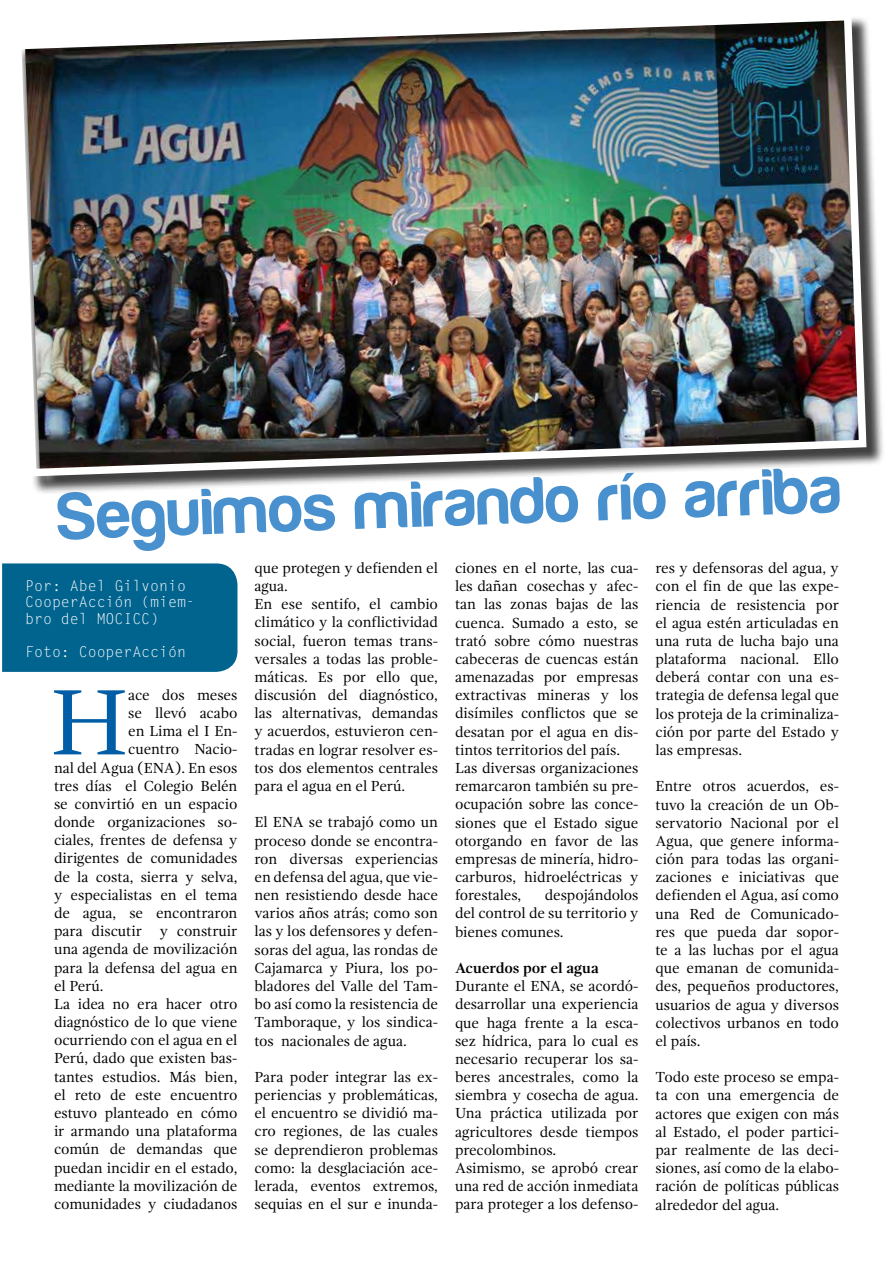
<style>
.page{position:relative;width:893px;height:1263px;background:#fff}
.page>*{position:absolute;margin:0;border:0;box-sizing:border-box;transform-origin:0 0}
.t1{font:95.55px "Gandhi Serif";color:#005ea6}
.t2{font:67.5px "Harabara";color:#4891ce}
.t3{font:15px/18.1px "Gandhi Serif";letter-spacing:-.005em;color:#000;text-align:justify}
.t4{font:15px/16.5px "Letter Gothic Std";letter-spacing:-.005em;color:#fff}
.t5{font:700 15px "Gandhi Serif";letter-spacing:-.01em;color:#000}
</style>
<div class="page">
<div style="left:2px;top:563px;width:235px;height:109px;background:#00648f"></div>
<div style="left:17px;top:16px;width:868px;height:479px;background:#000;opacity:.75"></div>
<img style="left:17px;top:16px;width:853px;height:464px">
<h2 class="t2" style="left:56px;top:482px;width:785px;rotate:-2deg">Seguimos mirando río arriba</h2>
<p class="t4" style="left:25px;top:577px;width:171px">Por: Abel Gilvonio<br>CooperAcción (miem&shy;bro del MOCICC)</p>
<p class="t4" style="left:25px;top:643px;width:162px">Foto: CooperAcción</p>
<p class="t3" style="left:255px;top:559px;width:185px;text-align:left">que protegen y defienden el agua.<br>En ese sentifo, el cambio climático y la conflictividad social, fueron temas trans&shy;versales a todas las proble&shy;máticas. Es por ello que, discusión del diagnóstico, las alternativas, demandas y acuerdos, estuvieron cen&shy;tradas en lograr resolver es&shy;tos dos elementos centrales para el agua en el Perú.</p>
<p class="t3" style="left:255px;top:813px;width:185px">El ENA se trabajó como un proceso donde se encontra&shy;ron diversas experiencias en defensa del agua, que vie&shy;nen resistiendo desde hace varios años atrás; como son las y los defensores y defen&shy;soras del agua, las rondas de Cajamarca y Piura, los po&shy;bladores del Valle del Tam&shy;bo así como la resistencia de Tamboraque, y los sindica&shy;tos nacionales de agua.</p>
<p class="t3" style="left:255px;top:1068px;width:185px">Para poder integrar las ex&shy;periencias y problemáticas, el encuentro se dividió ma&shy;cro regiones, de las cuales se deprendieron problemas como: la desglaciación ace&shy;lerada, eventos extremos, sequias en el sur e inunda-</p>
<p class="t3" style="left:455px;top:559px;width:185px;text-align:left">ciones en el norte, las cua&shy;les dañan cosechas y afec&shy;tan las zonas bajas de las cuenca. Sumado a esto, se trató sobre cómo nuestras cabeceras de cuencas están amenazadas por empresas extractivas mineras y los disímiles conflictos que se desatan por el agua en dis&shy;tintos territorios del país.<br>Las diversas organizaciones remarcaron también su pre&shy;ocupación sobre las conce&shy;siones que el Estado sigue otorgando en favor de las empresas de minería, hidro&shy;carburos, hidroeléctricas y forestales,</p>
<p class="t3" style="left:655px;top:559px;width:185px">res y defensoras del agua, y con el fin de que las expe&shy;riencia de resistencia por el agua estén articuladas en una ruta de lucha bajo una plataforma nacional. Ello deberá contar con una es&shy;trategia de defensa legal que los proteja de la criminaliza&shy;ción por parte del Estado y las empresas.</p>
<p class="t3" style="left:655px;top:777px;width:185px">Entre otros acuerdos, es&shy;tuvo la creación de un Ob&shy;servatorio Nacional por el Agua, que genere informa&shy;ción para todas las organi&shy;zaciones e iniciativas que defienden el Agua, así como una Red de Comunicado&shy;res que pueda dar sopor&shy;te a las luchas por el agua que emanan de comunida&shy;des, pequeños productores, usuarios de agua y diversos colectivos urbanos en todo el país.</p>
<p class="t3" style="left:655px;top:1068px;width:185px">Todo este proceso se empa&shy;ta con una emergencia de actores que exigen con más al Estado, el poder partici&shy;par realmente de las deci&shy;siones, así como de la elabo&shy;ración de políticas públicas alrededor del agua.</p>
<h1 class="t1" style="left:50px;top:668px;width:80px">H</h1>
<p class="t3" style="left:128px;top:686px;width:111px">ace dos meses</p>
<p class="t3" style="left:128px;top:704px;width:111px">se llevó acabo</p>
<p class="t3" style="left:128px;top:722px;width:111px">en Lima el I En-</p>
<p class="t3" style="left:128px;top:740px;width:111px">cuentro Nacio-</p>
<p class="t3" style="left:54px;top:758px;width:185px">nal del Agua (ENA). En esos</p>
<p class="t3" style="left:54px;top:777px;width:185px">tres días el Colegio Belén</p>
<p class="t3" style="left:54px;top:795px;width:185px">se convirtió en un espacio</p>
<p class="t3" style="left:54px;top:813px;width:185px">donde organizaciones so-</p>
<p class="t3" style="left:54px;top:831px;width:185px">ciales, frentes de defensa y</p>
<p class="t3" style="left:54px;top:849px;width:185px">dirigentes de comunidades</p>
<p class="t3" style="left:54px;top:867px;width:185px">de la costa, sierra y selva,</p>
<p class="t3" style="left:54px;top:886px;width:185px">y especialistas en el tema</p>
<p class="t3" style="left:54px;top:904px;width:185px">de agua, se encontraron</p>
<p class="t3" style="left:54px;top:922px;width:185px">para discutir y construir</p>
<p class="t3" style="left:54px;top:940px;width:185px">una agenda de movilización</p>
<p class="t3" style="left:54px;top:958px;width:185px">para la defensa del agua en</p>
<p class="t3" style="left:54px;top:977px;width:51px">el Perú.</p>
<p class="t3" style="left:54px;top:995px;width:185px">La idea no era hacer otro</p>
<p class="t3" style="left:54px;top:1013px;width:185px">diagnóstico de lo que viene</p>
<p class="t3" style="left:54px;top:1031px;width:185px">ocurriendo con el agua en el</p>
<p class="t3" style="left:54px;top:1049px;width:185px">Perú, dado que existen bas-</p>
<p class="t3" style="left:54px;top:1067px;width:185px">tantes estudios. Más bien,</p>
<p class="t3" style="left:54px;top:1086px;width:185px">el reto de este encuentro</p>
<p class="t3" style="left:54px;top:1104px;width:185px">estuvo planteado en cómo</p>
<p class="t3" style="left:54px;top:1122px;width:185px">ir armando una plataforma</p>
<p class="t3" style="left:54px;top:1140px;width:185px">común de demandas que</p>
<p class="t3" style="left:54px;top:1158px;width:185px">puedan incidir en el estado,</p>
<p class="t3" style="left:54px;top:1177px;width:185px">mediante la movilización de</p>
<p class="t3" style="left:54px;top:1195px;width:185px">comunidades y ciudadanos</p>
<p class="t3" style="left:455px;top:886px;width:185px;text-indent:90px">despojándolos del control de su territorio y bienes comunes.</p>
<p class="t5" style="left:455px;top:959px;width:145px">Acuerdos por el agua</p>
<p class="t3" style="left:455px;top:977px;width:185px;text-align:left">Durante el ENA, se acordó&shy;desarrollar una experiencia que haga frente a la esca&shy;sez hídrica, para lo cual es necesario recuperar los sa&shy;beres ancestrales, como la siembra y cosecha de agua.<br>Una práctica utilizada por agricultores desde tiempos precolombinos.<br>Asimismo, se aprobó crear una red de acción inmediata para proteger a los defenso-</p>
</div>
